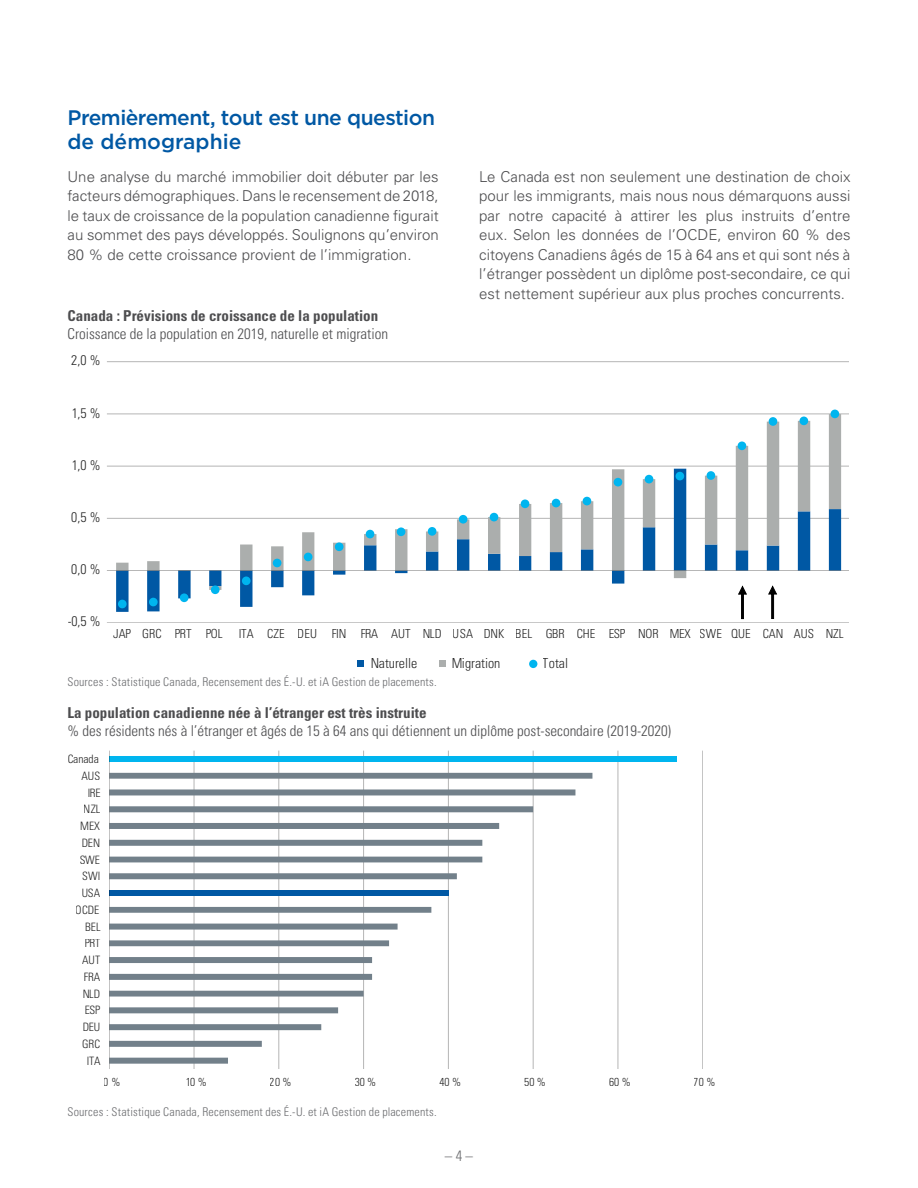
<style>
.page{position:relative;width:918px;height:1188px;background:#fff}
.page>*{position:absolute;margin:0;border:0;box-sizing:border-box;transform-origin:0 0}
.H2_-_heading_v2_-_sp{font:500 21px/24px "Gotham";letter-spacing:-.025em;color:#0058a4}
.p_-_body_copy{font:300 15px/19.5px "Univers LT Pro 45";color:#4d4d4f;text-align:justify}
.t1{font:300 condensed 15px "Univers LT Pro";color:#4d4d4f}
.t2{font:700 condensed 15px "Univers LT Pro";color:#4d4d4f}
.t3{font:300 condensed 15px "Univers LT Pro";color:#6d6e71}
.t4{font:300 condensed 13.8px "Univers LT Pro";color:#000}
.t5{font:300 condensed 12.45px "Univers LT Pro";color:#000}
.t6{font:300 condensed 12px "Univers LT Pro";letter-spacing:.015em;color:#6d6e71}
.t7{font:300 condensed 11.55px "Univers LT Pro";color:#000}
</style>
<div class="page">
<hr style="left:107px;top:623px;width:742px;height:1px;background:#000">
<hr style="left:107px;top:518px;width:742px;height:1px;background:#000">
<hr style="left:107px;top:466px;width:742px;height:1px;background:#000">
<hr style="left:107px;top:414px;width:742px;height:1px;background:#000">
<hr style="left:107px;top:362px;width:742px;height:1px;background:#000">
<svg style="left:116px;top:590px;width:662px;height:22px"></svg>
<svg style="left:116px;top:414px;width:725px;height:176px"></svg>
<hr style="left:107px;top:570px;width:742px;height:1px;background:#000">
<div style="left:118px;top:600px;width:9px;height:8px;border:2px solid #00b5ef;border-radius:50%"></div>
<div style="left:149px;top:598px;width:9px;height:8px;border:2px solid #00b5ef;border-radius:50%"></div>
<div style="left:180px;top:593px;width:9px;height:9px;border:2px solid #00b5ef;border-radius:50%"></div>
<div style="left:211px;top:585px;width:9px;height:9px;border:2px solid #00b5ef;border-radius:50%"></div>
<div style="left:242px;top:577px;width:9px;height:8px;border:2px solid #00b5ef;border-radius:50%"></div>
<div style="left:273px;top:559px;width:8px;height:8px;border:2px solid #00b5ef;border-radius:50%"></div>
<div style="left:304px;top:553px;width:8px;height:8px;border:2px solid #00b5ef;border-radius:50%"></div>
<div style="left:335px;top:542px;width:9px;height:9px;border:2px solid #00b5ef;border-radius:50%"></div>
<div style="left:366px;top:530px;width:8px;height:8px;border:2px solid #00b5ef;border-radius:50%"></div>
<div style="left:397px;top:527px;width:8px;height:9px;border:2px solid #00b5ef;border-radius:50%"></div>
<div style="left:428px;top:527px;width:8px;height:9px;border:2px solid #00b5ef;border-radius:50%"></div>
<div style="left:459px;top:515px;width:8px;height:9px;border:2px solid #00b5ef;border-radius:50%"></div>
<div style="left:490px;top:513px;width:8px;height:8px;border:2px solid #00b5ef;border-radius:50%"></div>
<div style="left:521px;top:499px;width:8px;height:9px;border:2px solid #00b5ef;border-radius:50%"></div>
<div style="left:552px;top:499px;width:8px;height:8px;border:2px solid #00b5ef;border-radius:50%"></div>
<div style="left:583px;top:497px;width:8px;height:8px;border:2px solid #00b5ef;border-radius:50%"></div>
<div style="left:614px;top:478px;width:8px;height:8px;border:2px solid #00b5ef;border-radius:50%"></div>
<div style="left:645px;top:475px;width:8px;height:8px;border:2px solid #00b5ef;border-radius:50%"></div>
<div style="left:676px;top:472px;width:8px;height:8px;border:2px solid #00b5ef;border-radius:50%"></div>
<div style="left:708px;top:472px;width:6px;height:7px;background:#00b5ef;border-radius:50%"></div>
<div style="left:707px;top:471px;width:8px;height:9px;border:2px solid #00b5ef;border-radius:50%"></div>
<div style="left:738px;top:441px;width:8px;height:9px;border:2px solid #00b5ef;border-radius:50%"></div>
<div style="left:770px;top:418px;width:6px;height:7px;background:#00b5ef;border-radius:50%"></div>
<div style="left:769px;top:417px;width:8px;height:9px;border:2px solid #00b5ef;border-radius:50%"></div>
<div style="left:800px;top:417px;width:8px;height:8px;border:2px solid #00b5ef;border-radius:50%"></div>
<div style="left:831px;top:410px;width:8px;height:8px;border:2px solid #00b5ef;border-radius:50%"></div>
<svg style="left:357px;top:661px;width:6px;height:6px"></svg>
<svg style="left:439px;top:661px;width:6px;height:6px"></svg>
<div style="left:529px;top:660px;width:8px;height:8px;background:#00b5ef;border-radius:50%"></div>
<svg style="left:738px;top:585px;width:9px;height:34px"></svg>
<svg style="left:768px;top:585px;width:9px;height:34px"></svg>
<hr style="left:194px;top:751px;width:1px;height:318px;background:#000">
<hr style="left:279px;top:751px;width:1px;height:318px;background:#000">
<hr style="left:363px;top:751px;width:1px;height:318px;background:#000">
<hr style="left:448px;top:751px;width:1px;height:318px;background:#000">
<hr style="left:533px;top:751px;width:1px;height:318px;background:#000">
<hr style="left:618px;top:751px;width:1px;height:318px;background:#000">
<hr style="left:702px;top:751px;width:1px;height:318px;background:#000">
<div style="left:109px;top:756px;width:568px;height:6px;background:#00b5ef"></div>
<svg style="left:110px;top:773px;width:482px;height:291px"></svg>
<hr style="left:109px;top:751px;width:1px;height:318px;background:#000">
<h2 class="H2_-_heading_v2_-_sp" style="left:68px;top:105px;width:369px">Premièrement, tout est une question de démographie</h2>
<p class="p_-_body_copy" style="left:68px;top:166px;width:373px">Une analyse du marché immobilier doit débuter par les facteurs démographiques. Dans le recensement de 2018, le taux de croissance de la population canadienne figurait au sommet des pays développés. Soulignons qu’environ 80 % de cette croissance provient de l’immigration.</p>
<p class="p_-_body_copy" style="left:479px;top:166px;width:373px">Le Canada est non seulement une destination de choix pour les immigrants, mais nous nous démarquons aussi par notre capacité à attirer les plus instruits d’entre eux. Selon les données de l’OCDE, environ 60 % des citoyens Canadiens âgés de 15 à 64 ans et qui sont nés à l’étranger possèdent un diplôme post-secondaire, ce qui est nettement supérieur aux plus proches concurrents.</p>
<p class="t2" style="left:68px;top:307px;width:312px">Canada : Prévisions de croissance de la population</p>
<p class="t1" style="left:68px;top:324px;width:322px">Croissance de la population en 2019, naturelle et migration</p>
<p class="t4" style="left:71px;top:351px;width:31px">2,0 %</p>
<p class="t4" style="left:71px;top:403px;width:31px">1,5 %</p>
<p class="t4" style="left:71px;top:456px;width:31px">1,0 %</p>
<p class="t4" style="left:71px;top:508px;width:31px">0,5 %</p>
<p class="t4" style="left:71px;top:560px;width:31px">0,0 %</p>
<p class="t4" style="left:68px;top:612px;width:35px">-0,5 %</p>
<p class="t5" style="left:113px;top:625px;width:111px">JAP GRC PRT POL</p>
<p class="t5" style="left:239px;top:625px;width:607px">ITA CZE DEU FIN FRA AUT NLD USA DNK BEL GBR CHE ESP NOR MEX SWE QUE CAN AUS NZL</p>
<p class="t4" style="left:370px;top:654px;width:48px">Naturelle</p>
<p class="t4" style="left:451px;top:654px;width:51px">Migration</p>
<p class="t4" style="left:543px;top:654px;width:27px">Total</p>
<p class="t6" style="left:68px;top:674px;width:371px">Sources : Statistique Canada, Recensement des É.-U. et iA Gestion de placements.</p>
<p class="t2" style="left:68px;top:703px;width:361px">La population canadienne née à l’étranger est très instruite</p>
<p class="t1" style="left:68px;top:720px;width:605px">% des résidents nés à l’étranger et âgés de 15 à 64 ans qui détiennent un diplôme post-secondaire (2019-2020)</p>
<p class="t7" style="left:68px;top:751px;width:33px">Canada</p>
<p class="t7" style="left:82px;top:768px;width:20px">AUS</p>
<p class="t7" style="left:87px;top:785px;width:15px">IRE</p>
<p class="t7" style="left:84px;top:801px;width:18px">NZL</p>
<p class="t7" style="left:80px;top:818px;width:21px">MEX</p>
<p class="t7" style="left:82px;top:835px;width:20px">DEN</p>
<p class="t7" style="left:79px;top:852px;width:22px">SWE</p>
<p class="t7" style="left:82px;top:868px;width:19px">SWI</p>
<p class="t7" style="left:82px;top:885px;width:20px">USA</p>
<p class="t7" style="left:76px;top:902px;width:25px">OCDE</p>
<p class="t7" style="left:85px;top:919px;width:17px">BEL</p>
<p class="t7" style="left:84px;top:935px;width:18px">PRT</p>
<p class="t7" style="left:82px;top:952px;width:20px">AUT</p>
<p class="t7" style="left:84px;top:969px;width:18px">FRA</p>
<p class="t7" style="left:82px;top:986px;width:19px">NLD</p>
<p class="t7" style="left:84px;top:1003px;width:18px">ESP</p>
<p class="t7" style="left:82px;top:1019px;width:19px">DEU</p>
<p class="t7" style="left:82px;top:1036px;width:20px">GRC</p>
<p class="t7" style="left:86px;top:1053px;width:16px">ITA</p>
<p class="t7" style="left:104px;top:1074px;width:18px">0 %</p>
<p class="t7" style="left:185px;top:1074px;width:23px">10 %</p>
<p class="t7" style="left:270px;top:1074px;width:23px">20 %</p>
<p class="t7" style="left:355px;top:1074px;width:23px">30 %</p>
<p class="t7" style="left:439px;top:1074px;width:23px">40 %</p>
<p class="t7" style="left:524px;top:1074px;width:23px">50 %</p>
<p class="t7" style="left:609px;top:1074px;width:23px">60 %</p>
<p class="t7" style="left:694px;top:1074px;width:23px">70 %</p>
<p class="t6" style="left:68px;top:1103px;width:371px">Sources : Statistique Canada, Recensement des É.-U. et iA Gestion de placements.</p>
<p class="t3" style="left:445px;top:1146px;width:30px">– 4 –</p>
</div>
